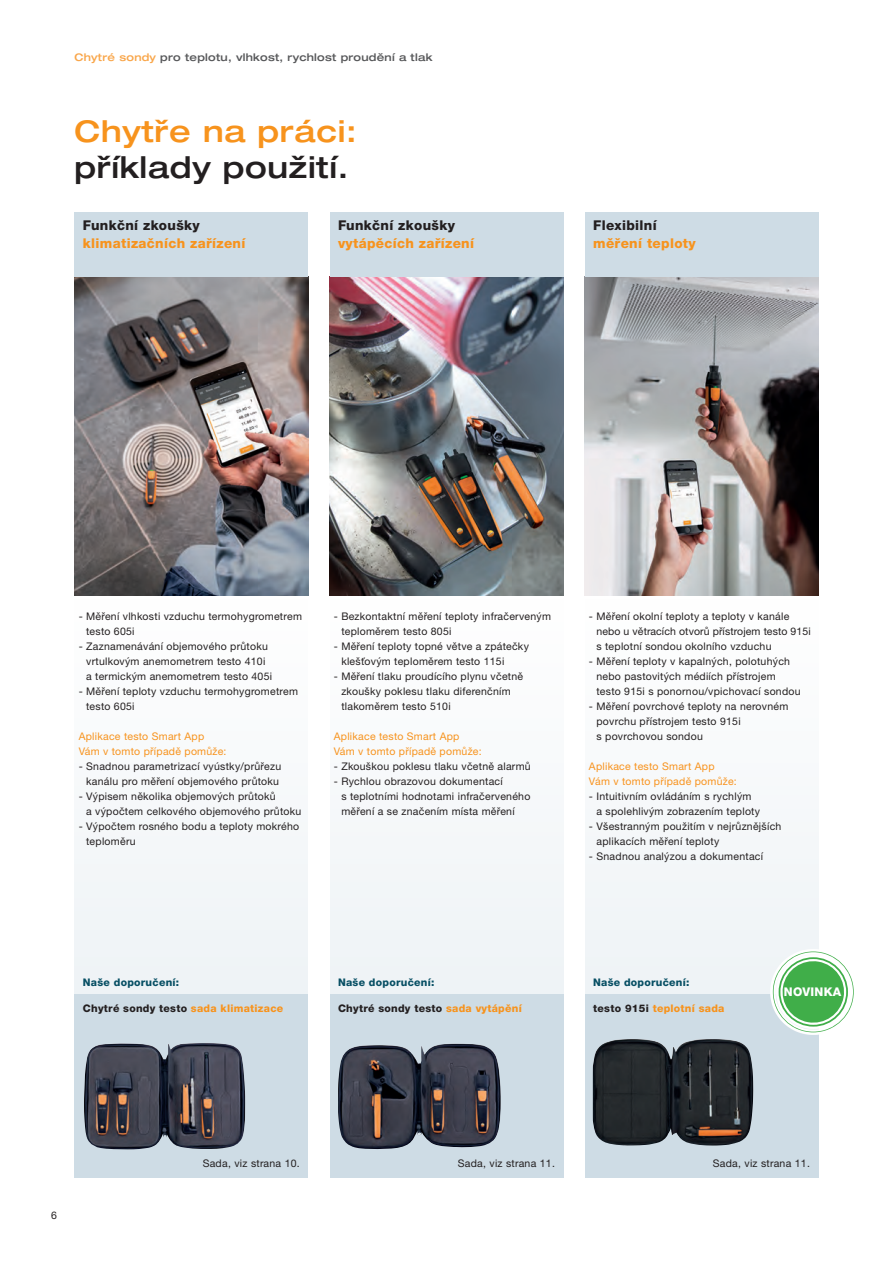
<style>
.page{position:relative;width:893px;height:1263px;background:#fff}
.page>*{position:absolute;margin:0;border:0;box-sizing:border-box;transform-origin:0 0}
.t1{font:500 expanded 30px "Helvetica Neue LTW1 G";letter-spacing:.025em;color:#231f20}
.t2{font:500 expanded 30px "Helvetica Neue LTW1 G";letter-spacing:.025em;color:#f7931d}
.t3{font:800 13.5px "Helvetica Neue LTW1 G";letter-spacing:.025em;color:#f7931d}
.t4{font:800 13.5px "Helvetica Neue LTW1 G";letter-spacing:.025em;color:#231f20}
.t5{font:800 12px "Helvetica Neue LTW1 G";letter-spacing:.02em;color:#fff}
.t6{font:10.5px/15px "Helvetica Neue LTW1 G";letter-spacing:.025em;color:#231f20}
.t7{font:10.5px/15px "Helvetica Neue LTW1 G";letter-spacing:.025em;color:#f7931d}
.t8{font:800 10.5px "Helvetica Neue LTW1 G";letter-spacing:.025em;color:#231f20}
.t9{font:500 expanded 10.5px "Helvetica Neue LTW1 G";letter-spacing:.025em;color:#57585a}
.t10{font:800 10.5px "Helvetica Neue LTW1 G";letter-spacing:.025em;color:#074f64}
.t11{font:800 10.5px "Helvetica Neue LTW1 G";letter-spacing:.025em;color:#f7931d}
.s1{color:#f9a64a}
.s2{color:#f7931d}
.s3{color:#231f20}
</style>
<div class="page">
<div style="left:585px;top:596px;width:234px;height:582px;background:#f6f9fa"></div>
<div style="left:74px;top:596px;width:234px;height:582px;background:#f6f8fa"></div>
<div style="left:330px;top:596px;width:233px;height:582px;background:#f6f8fa"></div>
<div style="left:74px;top:994px;width:234px;height:184px;background:#cedce5"></div>
<div style="left:585px;top:994px;width:234px;height:184px;background:#cedce5"></div>
<div style="left:330px;top:994px;width:233px;height:184px;background:#cedce5"></div>
<img style="left:338px;top:1043px;width:163px;height:106px">
<img style="left:84px;top:1043px;width:161px;height:106px">
<img style="left:593px;top:1039px;width:160px;height:106px">
<img style="left:330px;top:277px;width:233px;height:318px">
<img style="left:74px;top:277px;width:234px;height:318px">
<img style="left:585px;top:277px;width:234px;height:318px">
<div style="left:585px;top:213px;width:234px;height:64px;background:#cedce5"></div>
<div style="left:74px;top:213px;width:234px;height:64px;background:#cedce5"></div>
<div style="left:330px;top:213px;width:233px;height:64px;background:#cedce5"></div>
<svg style="left:770px;top:990px;width:49px;height:45px"></svg>
<svg style="left:773px;top:951px;width:81px;height:81px"></svg>
<p class="t9" style="left:74px;top:50px;width:359px"><span class="s1">Chytré sondy</span> pro teplotu, vlhkost, rychlost proudění a tlak</p>
<h1 class="t2" style="left:74px;top:112px;width:284px">Chytře na práci:</h1>
<h1 class="t1" style="left:74px;top:148px;width:276px">příklady použití.</h1>
<p class="t4" style="left:83px;top:217px;width:118px">Funkční zkoušky</p>
<p class="t3" style="left:83px;top:235px;width:164px">klimatizačních zařízení</p>
<p class="t4" style="left:338px;top:217px;width:118px">Funkční zkoušky</p>
<p class="t3" style="left:338px;top:235px;width:138px">vytápěcích zařízení</p>
<p class="t4" style="left:593px;top:217px;width:65px">Flexibilní</p>
<p class="t3" style="left:593px;top:235px;width:104px">měření teploty</p>
<p class="t6" style="left:86px;top:609px;width:217px;text-indent:-8px">- Měření vlhkosti vzduchu termohygrometrem testo 605i</p>
<p class="t6" style="left:86px;top:639px;width:187px;text-indent:-8px">- Zaznamenávání objemového průtoku vrtulkovým anemometrem testo 410i a termickým anemometrem testo 405i</p>
<p class="t6" style="left:86px;top:684px;width:213px;text-indent:-8px">- Měření teploty vzduchu termohygrometrem testo 605i</p>
<p class="t7" style="left:79px;top:729px;width:149px">Aplikace testo Smart App<br>Vám v tomto případě pomůže:</p>
<p class="t6" style="left:79px;top:759px;width:204px;text-align:center">- Snadnou parametrizací vyústky/průřezu kanálu pro měření objemového průtoku</p>
<p class="t6" style="left:86px;top:789px;width:217px;text-indent:-8px">- Výpisem několika objemových průtoků<br>a výpočtem celkového objemového průtoku</p>
<p class="t6" style="left:86px;top:819px;width:214px;text-indent:-8px">- Výpočtem rosného bodu a teploty mokrého teploměru</p>
<p class="t6" style="left:341px;top:609px;width:211px;text-indent:-8px">- Bezkontaktní měření teploty infračerveným teploměrem testo 805i</p>
<p class="t6" style="left:341px;top:639px;width:189px;text-indent:-8px">- Měření teploty topné větve a zpátečky klešťovým teploměrem testo 115i</p>
<p class="t6" style="left:341px;top:669px;width:183px;text-indent:-8px">- Měření tlaku proudícího plynu včetně zkoušky poklesu tlaku diferenčním tlakoměrem testo 510i</p>
<p class="t7" style="left:334px;top:729px;width:149px">Aplikace testo Smart App<br>Vám v tomto případě pomůže:</p>
<p class="t6" style="left:334px;top:759px;width:198px">- Zkouškou poklesu tlaku včetně alarmů</p>
<p class="t6" style="left:341px;top:774px;width:191px;text-indent:-8px">- Rychlou obrazovou dokumentací<br>s teplotními hodnotami infračerveného měření a se značením místa měření</p>
<p class="t6" style="left:596px;top:608px;width:216px;text-indent:-8px">- Měření okolní teploty a teploty v kanále nebo u větracích otvorů přístrojem testo 915i s teplotní sondou okolního vzduchu</p>
<p class="t6" style="left:596px;top:653px;width:206px;text-indent:-8px">- Měření teploty v kapalných, polotuhých nebo pastovitých médiích přístrojem testo 915i s ponornou/vpichovací sondou</p>
<p class="t6" style="left:596px;top:699px;width:193px;text-indent:-8px">- Měření povrchové teploty na nerovném povrchu přístrojem testo 915i<br>s povrchovou sondou</p>
<p class="t7" style="left:589px;top:759px;width:149px">Aplikace testo Smart App<br>Vám v tomto případě pomůže:</p>
<p class="t6" style="left:596px;top:789px;width:165px;text-indent:-8px">- Intuitivním ovládáním s rychlým<br>a spolehlivým zobrazením teploty</p>
<p class="t6" style="left:596px;top:819px;width:186px;text-indent:-8px">- Všestranným použitím v nejrůznějších aplikacích měření teploty</p>
<p class="t6" style="left:589px;top:849px;width:176px">- Snadnou analýzou a dokumentací</p>
<p class="t10" style="left:83px;top:976px;width:98px">Naše doporučení:</p>
<p class="t10" style="left:338px;top:976px;width:98px">Naše doporučení:</p>
<p class="t10" style="left:593px;top:976px;width:98px">Naše doporučení:</p>
<p class="t8" style="left:83px;top:1002px;width:202px">Chytré sondy testo <span class="s2">sada klimatizace</span></p>
<p class="t8" style="left:338px;top:1002px;width:185px">Chytré sondy testo <span class="s2">sada vytápění</span></p>
<p class="t11" style="left:593px;top:1002px;width:133px"><span class="s3">testo 915i</span> teplotní sada</p>
<p class="t5" style="left:784px;top:985px;width:59px">NOVINKA</p>
<p class="t6" style="left:51px;top:1208px;width:7px">6</p>
<p class="t6" style="left:203px;top:1155px;width:99px">Sada, viz strana 10.</p>
<p class="t6" style="left:458px;top:1155px;width:99px">Sada, viz strana 11.</p>
<p class="t6" style="left:713px;top:1155px;width:99px">Sada, viz strana 11.</p>
</div>
